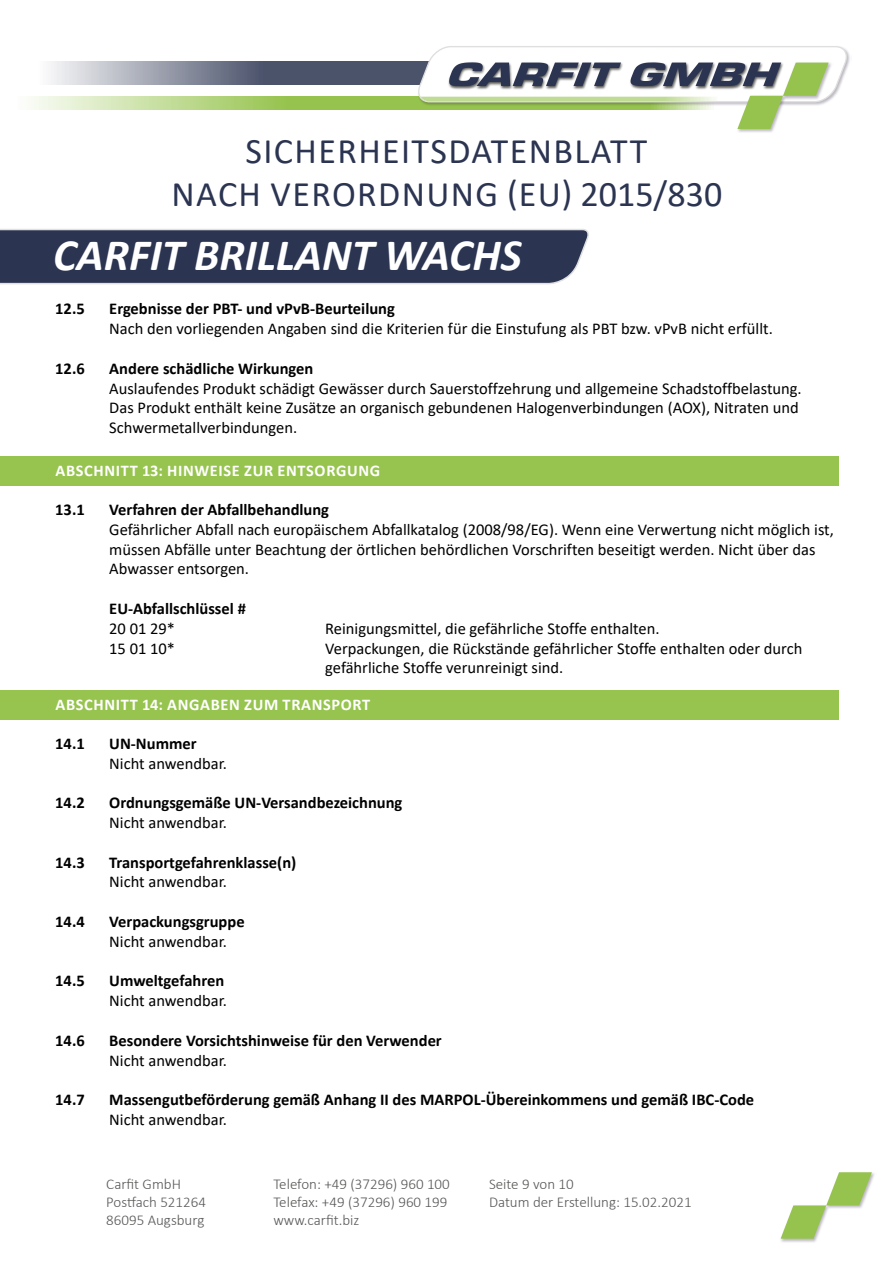
<style>
.page{position:relative;width:893px;height:1263px;background:#fff}
.page>*{position:absolute;margin:0;border:0;box-sizing:border-box;transform-origin:0 0}
.t1{font:italic 700 45px "Calibri";color:#fff}
.t2{font:36px/43.2px "Calibri";letter-spacing:.04em;color:#2b3451;text-align:center}
.t3{font:italic 900 35.1px "Eurostile";color:#2b3451;scale:1.43 1}
.t4{font:16.5px/19.8px "Calibri";color:#000}
.t5{font:700 16.5px "Calibri";color:#000}
.t6{font:700 16.35px "Calibri";letter-spacing:.04em;color:#fff}
.t7{font:300 15px/18px "Calibri";color:#575756}
</style>
<div class="page">
<img style="left:872px;top:1173px;width:2px;height:8px">
<img style="left:780px;top:1238px;width:37px;height:4px">
<svg style="left:781px;top:1172px;width:91px;height:67px"></svg>
<svg style="left:50px;top:62px;width:366px;height:23px;background:#7c8293"></svg>
<svg style="left:28px;top:97px;width:388px;height:12px;background:#b7d685"></svg>
<img style="left:738px;top:129px;width:36px;height:3px">
<svg style="left:416px;top:46px;width:433px;height:83px"></svg>
<svg style="left:0;top:229px;width:589px;height:56px;background:#3a425d"></svg>
<div style="left:0;top:456px;width:838px;height:30px;background:#97c44e"></div>
<div style="left:0;top:690px;width:838px;height:30px;background:#97c44e"></div>
<h3 class="t3" style="left:445px;top:55px;width:232px">CARFIT GMBH</h3>
<h2 class="t2" style="left:171px;top:129px;width:552px">SICHERHEITSDATENBLATT<br>NACH VERORDNUNG (EU) 2015/830</h2>
<h1 class="t1" style="left:53px;top:224px;width:470px">CARFIT BRILLANT WACHS</h1>
<p class="t5" style="left:55px;top:297px;width:31px">12.5</p>
<p class="t5" style="left:109px;top:297px;width:287px">Ergebnisse der PBT- und vPvB-Beurteilung</p>
<p class="t4" style="left:109px;top:318px;width:665px">Nach den vorliegenden Angaben sind die Kriterien für die Einstufung als PBT bzw. vPvB nicht erfüllt.</p>
<p class="t5" style="left:55px;top:357px;width:31px">12.6</p>
<p class="t5" style="left:109px;top:357px;width:206px">Andere schädliche Wirkungen</p>
<p class="t4" style="left:109px;top:378px;width:694px">Auslaufendes Produkt schädigt Gewässer durch Sauerstoffzehrung und allgemeine Schadstoffbelastung.<br>Das Produkt enthält keine Zusätze an organisch gebundenen Halogenverbindungen (AOX), Nitraten und<br>Schwermetallverbindungen.</p>
<p class="t6" style="left:56px;top:459px;width:326px">ABSCHNITT 13: HINWEISE ZUR ENTSORGUNG</p>
<p class="t5" style="left:55px;top:498px;width:31px">13.1</p>
<p class="t5" style="left:109px;top:498px;width:221px">Verfahren der Abfallbehandlung</p>
<p class="t4" style="left:109px;top:519px;width:726px">Gefährlicher Abfall nach europäischem Abfallkatalog (2008/98/EG). Wenn eine Verwertung nicht möglich ist, müssen Abfälle unter Beachtung der örtlichen behördlichen Vorschriften beseitigt werden. Nicht über das<br>Abwasser entsorgen.</p>
<p class="t5" style="left:109px;top:597px;width:138px">EU-Abfallschlüssel #</p>
<p class="t4" style="left:109px;top:618px;width:67px">20 01 29*</p>
<p class="t4" style="left:325px;top:618px;width:336px">Reinigungsmittel, die gefährliche Stoffe enthalten.</p>
<p class="t4" style="left:109px;top:638px;width:67px">15 01 10*</p>
<p class="t4" style="left:325px;top:638px;width:479px">Verpackungen, die Rückstände gefährlicher Stoffe enthalten oder durch gefährliche Stoffe verunreinigt sind.</p>
<p class="t6" style="left:56px;top:693px;width:316px">ABSCHNITT 14: ANGABEN ZUM TRANSPORT</p>
<p class="t5" style="left:55px;top:732px;width:31px">14.1</p>
<p class="t5" style="left:109px;top:732px;width:89px">UN-Nummer</p>
<p class="t4" style="left:109px;top:753px;width:119px">Nicht anwendbar.</p>
<p class="t5" style="left:55px;top:791px;width:31px">14.2</p>
<p class="t5" style="left:109px;top:791px;width:295px">Ordnungsgemäße UN-Versandbezeichnung</p>
<p class="t4" style="left:109px;top:812px;width:119px">Nicht anwendbar.</p>
<p class="t5" style="left:55px;top:850px;width:31px">14.3</p>
<p class="t5" style="left:109px;top:850px;width:189px">Transportgefahrenklasse(n)</p>
<p class="t4" style="left:109px;top:872px;width:119px">Nicht anwendbar.</p>
<p class="t5" style="left:55px;top:910px;width:31px">14.4</p>
<p class="t5" style="left:109px;top:910px;width:137px">Verpackungsgruppe</p>
<p class="t4" style="left:109px;top:931px;width:119px">Nicht anwendbar.</p>
<p class="t5" style="left:55px;top:969px;width:31px">14.5</p>
<p class="t5" style="left:109px;top:969px;width:116px">Umweltgefahren</p>
<p class="t4" style="left:109px;top:990px;width:119px">Nicht anwendbar.</p>
<p class="t5" style="left:55px;top:1029px;width:31px">14.6</p>
<p class="t5" style="left:109px;top:1029px;width:334px">Besondere Vorsichtshinweise für den Verwender</p>
<p class="t4" style="left:109px;top:1050px;width:119px">Nicht anwendbar.</p>
<p class="t5" style="left:55px;top:1088px;width:31px">14.7</p>
<p class="t5" style="left:109px;top:1088px;width:646px">Massengutbeförderung gemäß Anhang II des MARPOL-Übereinkommens und gemäß IBC-Code</p>
<p class="t4" style="left:109px;top:1109px;width:119px">Nicht anwendbar.</p>
<p class="t7" style="left:106px;top:1175px;width:101px">Carfit GmbH<br>Postfach 521264<br>86095 Augsburg</p>
<p class="t7" style="left:273px;top:1175px;width:178px">Telefon: +49 (37296) 960 100<br>Telefax: +49 (37296) 960 199 www.carfit.biz</p>
<p class="t7" style="left:489px;top:1175px;width:204px">Seite 9 von 10<br>Datum der Erstellung: 15.02.2021</p>
</div>
